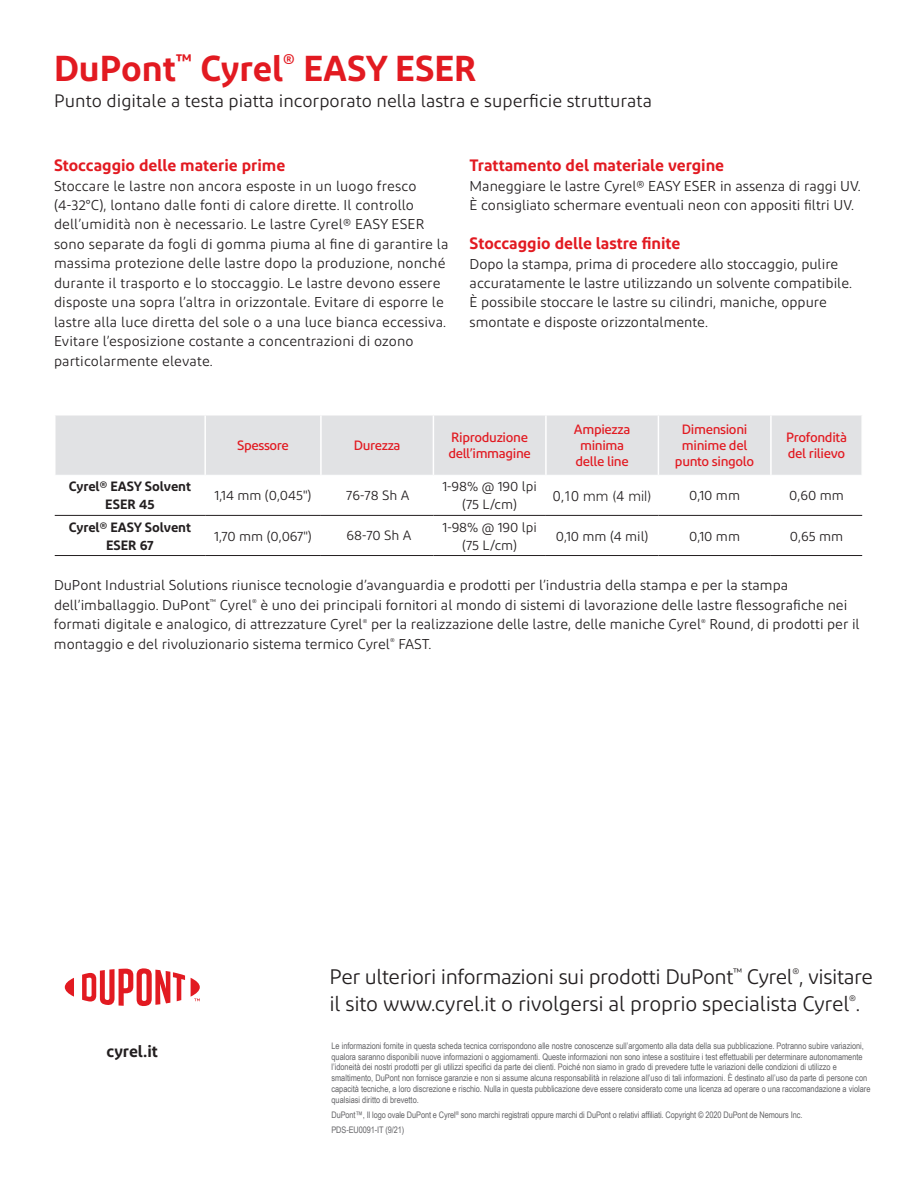
<style>
.page{position:relative;width:918px;height:1188px;background:#fff}
.page>*{position:absolute;margin:0;border:0;box-sizing:border-box;transform-origin:0 0}
.t1{font:600 36px "Diodrum";color:#e21a21}
.t2{font:21px/27px "Diodrum";letter-spacing:-.02em;color:#231f20}
.t3{font:18px "Diodrum";color:#231f20}
.t4{font:600 16.5px "Diodrum";color:#e21a21}
.t5{font:600 16.5px "Diodrum";color:#231f20}
.t6{font:14.25px/19.5px "Diodrum";color:#231f20}
.t7{font:300 14.25px "Univers";color:#231f20}
.t8{font:13.5px/18px "Diodrum";color:#231f20;text-align:center}
.t9{font:500 13.5px/16.2px "Diodrum";letter-spacing:-.025em;color:#e21a21}
.t10{font:600 13.5px/18px "Diodrum";color:#231f20;text-align:center}
.t11{font:9px/10.8px "Arial Narrow";color:#636366}
</style>
<div class="page">
<svg style="left:65px;top:978px;width:9px;height:19px"></svg>
<svg style="left:82px;top:968px;width:103px;height:38px"></svg>
<svg style="left:191px;top:978px;width:9px;height:23px"></svg>
<div style="left:56px;top:416px;width:805px;height:59px;background:#e1e2e4"></div>
<hr style="left:204px;top:416px;width:2px;height:59px;background:#fff">
<hr style="left:320px;top:416px;width:2px;height:59px;background:#fff">
<hr style="left:433px;top:416px;width:1px;height:59px;background:#fff">
<hr style="left:545px;top:416px;width:2px;height:59px;background:#fff">
<hr style="left:658px;top:416px;width:1px;height:59px;background:#fff">
<hr style="left:770px;top:416px;width:2px;height:59px;background:#fff">
<hr style="left:55px;top:515px;width:150px;height:1px;background:#231f20">
<hr style="left:205px;top:515px;width:116px;height:1px;background:#231f20">
<hr style="left:321px;top:515px;width:112px;height:1px;background:#231f20">
<hr style="left:433px;top:515px;width:113px;height:1px;background:#231f20">
<hr style="left:546px;top:515px;width:112px;height:1px;background:#231f20">
<hr style="left:658px;top:515px;width:113px;height:1px;background:#231f20">
<hr style="left:771px;top:515px;width:91px;height:1px;background:#231f20">
<hr style="left:55px;top:555px;width:150px;height:1px;background:#231f20">
<hr style="left:205px;top:555px;width:116px;height:1px;background:#231f20">
<hr style="left:321px;top:555px;width:112px;height:1px;background:#231f20">
<hr style="left:433px;top:555px;width:113px;height:1px;background:#231f20">
<hr style="left:546px;top:555px;width:112px;height:1px;background:#231f20">
<hr style="left:658px;top:555px;width:113px;height:1px;background:#231f20">
<hr style="left:771px;top:555px;width:91px;height:1px;background:#231f20">
<h1 class="t1" style="left:54px;top:45px;width:424px">DuPont<sup>™</sup> Cyrel<sup>®</sup> EASY ESER</h1>
<p class="t3" style="left:54px;top:90px;width:600px">Punto digitale a testa piatta incorporato nella lastra e superficie strutturata</p>
<p class="t4" style="left:54px;top:155px;width:233px">Stoccaggio delle materie prime</p>
<p class="t6" style="left:54px;top:176px;width:396px">Stoccare le lastre non ancora esposte in un luogo fresco (4-32°C), lontano dalle fonti di calore dirette. Il controllo dell’umidità non è necessario. Le lastre Cyrel® EASY ESER sono separate da fogli di gomma piuma al fine di garantire la massima protezione delle lastre dopo la produzione, nonché durante il trasporto e lo stoccaggio. Le lastre devono essere disposte una sopra l’altra in orizzontale. Evitare di esporre le lastre alla luce diretta del sole o a una luce bianca eccessiva.<br>Evitare l’esposizione costante a concentrazioni di ozono particolarmente elevate.</p>
<p class="t4" style="left:470px;top:155px;width:256px">Trattamento del materiale vergine</p>
<p class="t6" style="left:470px;top:176px;width:393px">Maneggiare le lastre Cyrel® EASY ESER in assenza di raggi UV.<br>È consigliato schermare eventuali neon con appositi filtri UV.</p>
<p class="t4" style="left:470px;top:233px;width:212px">Stoccaggio delle lastre finite</p>
<p class="t6" style="left:470px;top:254px;width:384px">Dopo la stampa, prima di procedere allo stoccaggio, pulire accuratamente le lastre utilizzando un solvente compatibile.<br>È possibile stoccare le lastre su cilindri, maniche, oppure smontate e disposte orizzontalmente.</p>
<p class="t9" style="left:237px;top:437px;width:53px">Spessore</p>
<p class="t9" style="left:354px;top:437px;width:48px">Durezza</p>
<p class="t9" style="left:448px;top:429px;width:84px">Riproduzione dell’immagine</p>
<p class="t9" style="left:574px;top:421px;width:58px;text-align:center">Ampiezza minima delle line</p>
<p class="t9" style="left:675px;top:421px;width:81px;text-align:center">Dimensioni minime del punto singolo</p>
<p class="t9" style="left:786px;top:429px;width:62px">Profondità del rilievo</p>
<p class="t10" style="left:69px;top:477px;width:124px">Cyrel® EASY Solvent<br>ESER 45</p>
<p class="t8" style="left:215px;top:486px;width:98px">1,14 mm (0,045")</p>
<p class="t8" style="left:346px;top:486px;width:65px">76-78 Sh A</p>
<p class="t8" style="left:442px;top:477px;width:96px">1-98% @ 190 lpi (75 L/cm)</p>
<p class="t7" style="left:553px;top:487px;width:100px">0,10 mm (4 mil)</p>
<p class="t8" style="left:689px;top:486px;width:52px">0,10 mm</p>
<p class="t8" style="left:789px;top:486px;width:56px">0,60 mm</p>
<p class="t10" style="left:69px;top:517px;width:124px">Cyrel® EASY Solvent<br>ESER 67</p>
<p class="t8" style="left:214px;top:527px;width:99px">1,70 mm (0,067")</p>
<p class="t8" style="left:346px;top:526px;width:67px">68-70 Sh A</p>
<p class="t8" style="left:442px;top:518px;width:96px">1-98% @ 190 lpi (75 L/cm)</p>
<p class="t8" style="left:556px;top:527px;width:94px">0,10 mm (4 mil)</p>
<p class="t8" style="left:689px;top:527px;width:52px">0,10 mm</p>
<p class="t8" style="left:790px;top:527px;width:55px">0,65 mm</p>
<p class="t6" style="left:54px;top:575px;width:807px">DuPont Industrial Solutions riunisce tecnologie d’avanguardia e prodotti per l’industria della stampa e per la stampa dell’imballaggio. DuPont<sup>™</sup> Cyrel<sup>®</sup> è uno dei principali fornitori al mondo di sistemi di lavorazione delle lastre flessografiche nei formati digitale e analogico, di attrezzature Cyrel<sup>®</sup> per la realizzazione delle lastre, delle maniche Cyrel<sup>®</sup> Round, di prodotti per il montaggio e del rivoluzionario sistema termico Cyrel<sup>®</sup> FAST.</p>
<p class="t5" style="left:107px;top:1041px;width:53px">cyrel.it</p>
<h2 class="t2" style="left:329px;top:963px;width:545px">Per ulteriori informazioni sui prodotti DuPont<sup>™</sup> Cyrel<sup>®</sup>, visitare il sito www.cyrel.it o rivolgersi al proprio specialista Cyrel<sup>®</sup>.</h2>
<p class="t11" style="left:331px;top:1040px;width:541px">Le informazioni fornite in questa scheda tecnica corrispondono alle nostre conoscenze sull’argomento alla data della sua pubblicazione. Potranno subire variazioni, qualora saranno disponibili nuove informazioni o aggiornamenti. Queste informazioni non sono intese a sostituire i test effettuabili per determinare autonomamente l’idoneità dei nostri prodotti per gli utilizzi specifici da parte dei clienti. Poiché non siamo in grado di prevedere tutte le variazioni delle condizioni di utilizzo e smaltimento, DuPont non fornisce garanzie e non si assume alcuna responsabilità in relazione all’uso di tali informazioni. È destinato all’uso da parte di persone con capacità tecniche, a loro discrezione e rischio. Nulla in questa pubblicazione deve essere considerato come una licenza ad operare o una raccomandazione a violare qualsiasi diritto di brevetto.</p>
<p class="t11" style="left:331px;top:1107px;width:473px;line-height:15.3px">DuPont™, Il logo ovale DuPont e Cyrel<sup>®</sup> sono marchi registrati oppure marchi di DuPont o relativi affiliati. Copyright © 2020 DuPont de Nemours Inc.<br>PDS-EU0091-IT (9/21)</p>
</div>
